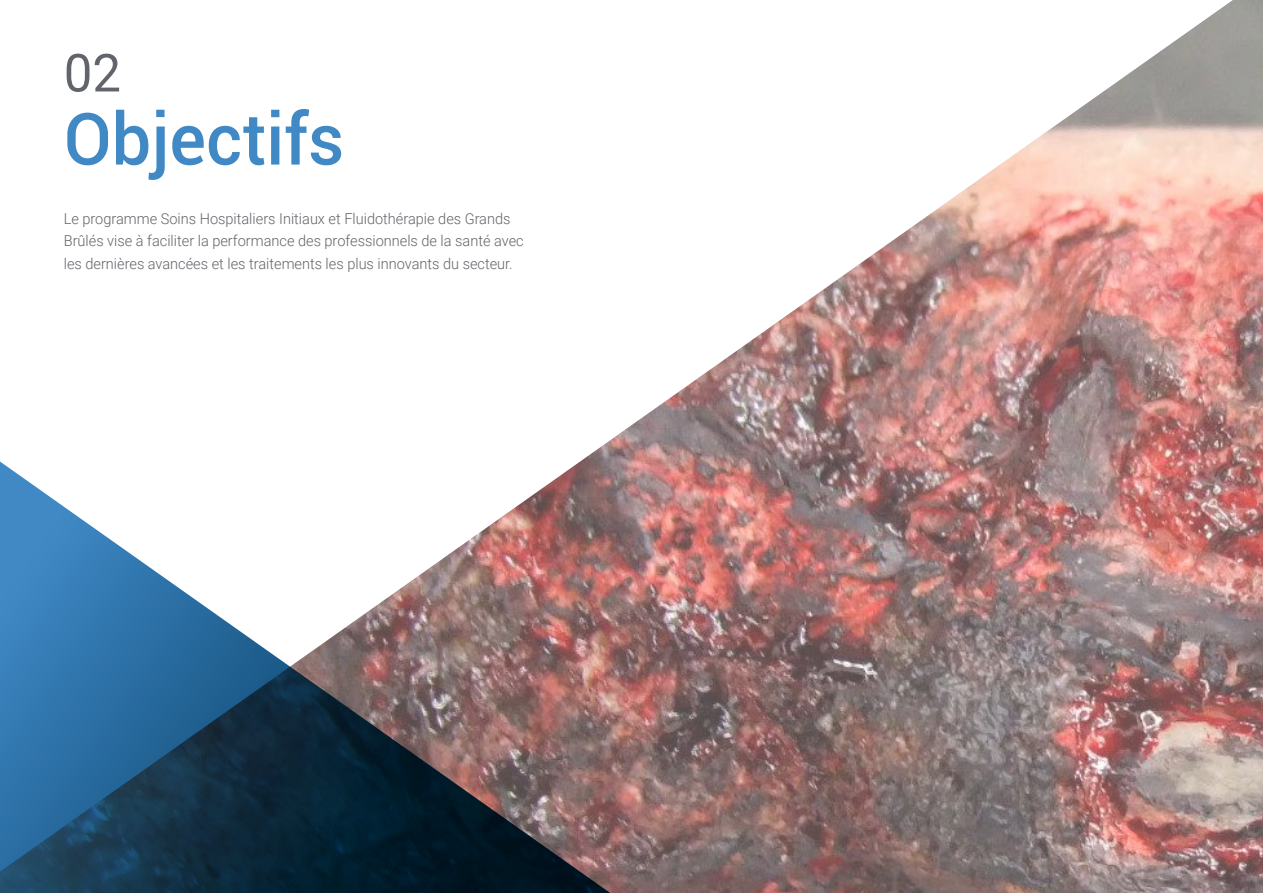
<style>
.page{position:relative;width:1263px;height:893px;background:#fff}
.page>*{position:absolute;margin:0;border:0;box-sizing:border-box;transform-origin:0 0}
.t1{font:500 72px "Roboto";color:#4089c5}
.t2{font:52.5px "Roboto";color:#61646a}
.t3{font:300 15px/22.5px "Roboto";color:#61646a}
</style>
<div class="page">
<img style="left:602px;top:0;width:661px;height:893px">
<svg style="left:0;top:446px;width:640px;height:447px"></svg>
<h2 class="t2" style="left:64px;top:36px;width:59px">02</h2>
<h1 class="t1" style="left:64px;top:88px;width:282px">Objectifs</h1>
<p class="t3" style="left:64px;top:207px;width:461px">Le programme Soins Hospitaliers Initiaux et Fluidothérapie des Grands<br>Brûlés vise à faciliter la performance des professionnels de la santé avec les dernières avancées et les traitements les plus innovants du secteur.</p>
</div>
